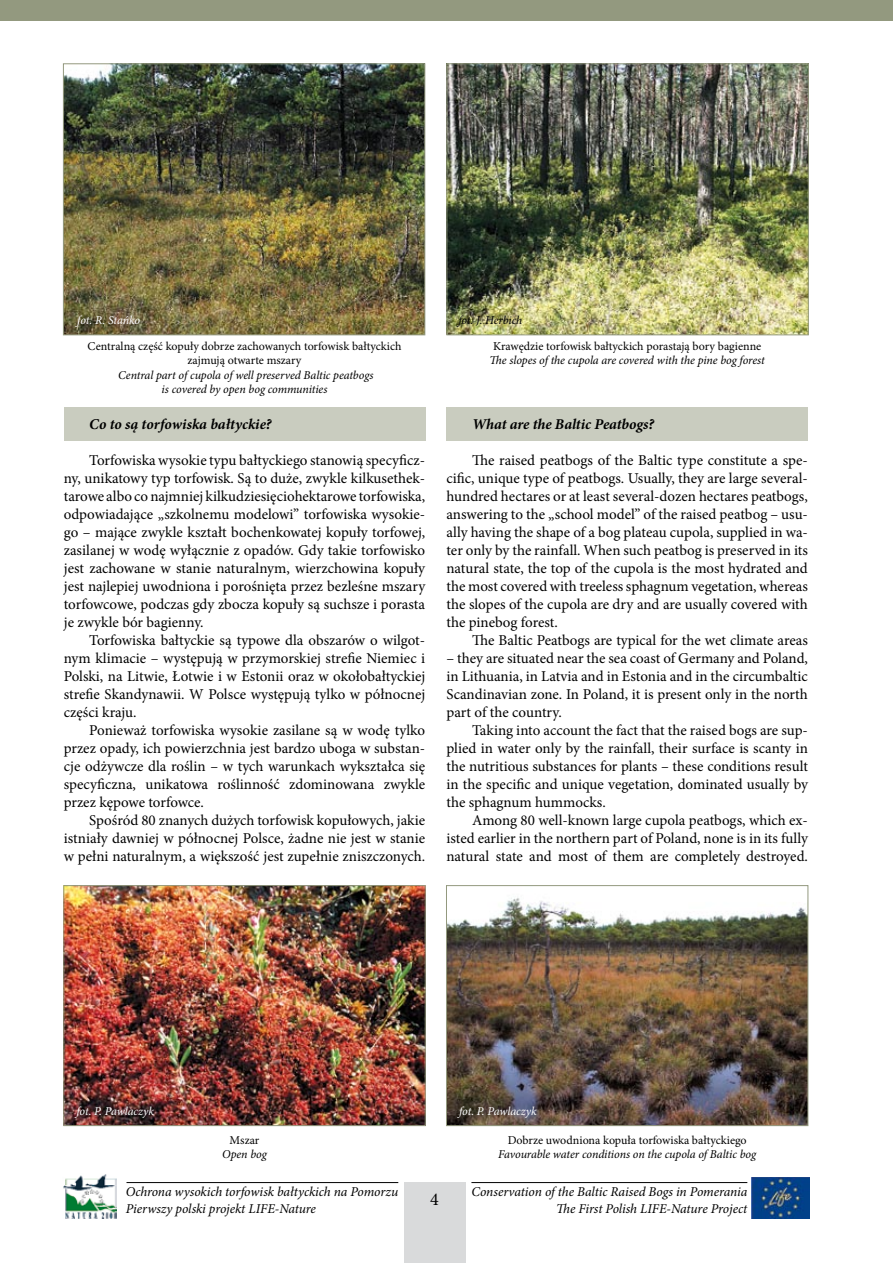
<style>
.page{position:relative;width:893px;height:1263px;background:#fff}
.page>*{position:absolute;margin:0;border:0;box-sizing:border-box;transform-origin:0 0}
.t1{font:15px/18px "Minion Pro";color:#000;text-align:justify}
.t2{font:italic 700 15px "Minion Pro";letter-spacing:-.005em;color:#000}
.t3{font:italic 13.5px/16.2px "Minion Pro";letter-spacing:-.01em;color:#000}
.t4{font:italic 12px/14.4px "Minion Pro";letter-spacing:-.01em;color:#000;text-align:center}
.t5{font:12px/14.4px "Minion Pro";color:#000;text-align:center}
.t6{font:italic 12px "Minion Pro";letter-spacing:-.01em;color:#fff}
</style>
<div class="page">
<div style="left:0;top:0;width:893px;height:21px;background:#93997f"></div>
<div style="left:404px;top:1182px;width:61px;height:81px;background:#d9dadb"></div>
<hr style="left:471px;top:1182px;width:276px;height:1px;background:#000">
<hr style="left:126px;top:1182px;width:272px;height:1px;background:#000">
<img style="left:751px;top:1177px;width:58px;height:41px">
<img style="left:63px;top:1174px;width:53px;height:45px">
<div style="left:64px;top:407px;width:361px;height:33px;background:#c9ccbf"></div>
<div style="left:446px;top:407px;width:362px;height:33px;background:#c9ccbf"></div>
<img style="left:448px;top:897px;width:358px;height:227px">
<div style="left:446px;top:885px;width:362px;height:241px;border:1px solid #93997f"></div>
<img style="left:65px;top:887px;width:359px;height:237px">
<div style="left:63px;top:885px;width:363px;height:241px;border:1px solid #93997f"></div>
<img style="left:448px;top:65px;width:359px;height:268px">
<div style="left:446px;top:63px;width:363px;height:272px;border:1px solid #93997f"></div>
<img style="left:65px;top:65px;width:358px;height:268px">
<div style="left:63px;top:63px;width:362px;height:272px;border:1px solid #93997f"></div>
<p class="t6" style="left:77px;top:312px;width:64px">fot. R. Stańko</p>
<p class="t4" style="left:458px;top:313px;width:66px">fot. J. Herbich</p>
<p class="t5" style="left:88px;top:339px;width:315px">Centralną część kopuły dobrze zachowanych torfowisk bałtyckich zajmują otwarte mszary</p>
<p class="t4" style="left:118px;top:367px;width:257px">Central part of cupola of well preserved Baltic peatbogs is covered by open bog communities</p>
<p class="t2" style="left:89px;top:413px;width:184px">Co to są torfowiska bałtyckie?</p>
<p class="t1" style="left:64px;top:451px;width:363px;text-indent:26px">Torfowiska wysokie typu bałtyckiego stanowią specyficz&shy;ny, unikatowy typ torfowisk. Są to duże, zwykle kilkusethek&shy;tarowe albo co najmniej kilkudziesięciohektarowe torfowiska, odpowiadające „szkolnemu modelowi” torfowiska wysokie&shy;go – mające zwykle kształt bochenkowatej kopuły torfowej, zasilanej w wodę wyłącznie z opadów. Gdy takie torfowisko jest zachowane w stanie naturalnym, wierzchowina kopuły jest najlepiej uwodniona i porośnięta przez bezleśne mszary torfowcowe, podczas gdy zbocza kopuły są suchsze i porasta je zwykle bór bagienny.</p>
<p class="t1" style="left:64px;top:631px;width:363px;text-indent:26px">Torfowiska bałtyckie są typowe dla obszarów o wilgot&shy;nym klimacie – występują w przymorskiej strefie Niemiec i Polski, na Litwie, Łotwie i w Estonii oraz w okołobałtyckiej strefie Skandynawii. W Polsce występują tylko w północnej części kraju.</p>
<p class="t1" style="left:64px;top:721px;width:363px;text-indent:26px">Ponieważ torfowiska wysokie zasilane są w wodę tylko przez opady, ich powierzchnia jest bardzo uboga w substan&shy;cje odżywcze dla roślin – w tych warunkach wykształca się specyficzna, unikatowa roślinność zdominowana zwykle przez kępowe torfowce.</p>
<p class="t1" style="left:64px;top:811px;width:363px;text-indent:26px">Spośród 80 znanych dużych torfowisk kopułowych, jakie istniały dawniej w północnej Polsce, żadne nie jest w stanie w pełni naturalnym, a większość jest zupełnie zniszczonych.</p>
<p class="t5" style="left:493px;top:339px;width:270px">Krawędzie torfowisk bałtyckich porastają bory bagienne</p>
<p class="t4" style="left:490px;top:353px;width:277px">The slopes of the cupola are covered with the pine bog forest</p>
<p class="t2" style="left:472px;top:413px;width:184px">What are the Baltic Peatbogs?</p>
<p class="t1" style="left:446px;top:451px;width:363px;text-indent:26px">The raised peatbogs of the Baltic type constitute a spe&shy;cific, unique type of peatbogs. Usually, they are large several&shy;hundred hectares or at least several-dozen hectares peatbogs, answering to the „school model” of the raised peatbog – usu&shy;ally having the shape of a bog plateau cupola, supplied in wa&shy;ter only by the rainfall. When such peatbog is preserved in its natural state, the top of the cupola is the most hydrated and the most covered with treeless sphagnum vegetation, whereas the slopes of the cupola are dry and are usually covered with the pinebog forest.</p>
<p class="t1" style="left:472px;top:631px;width:337px">The Baltic Peatbogs are typical for the wet climate areas</p>
<p class="t1" style="left:446px;top:649px;width:363px">– they are situated near the sea coast of Germany and Poland, in Lithuania, in Latvia and in Estonia and in the circumbaltic Scandinavian zone. In Poland, it is present only in the north part of the country.</p>
<p class="t1" style="left:446px;top:721px;width:363px;text-indent:26px">Taking into account the fact that the raised bogs are sup&shy;plied in water only by the rainfall, their surface is scanty in the nutritious substances for plants – these conditions result in the specific and unique vegetation, dominated usually by the sphagnum hummocks.</p>
<p class="t1" style="left:446px;top:811px;width:363px;text-indent:26px">Among 80 well-known large cupola peatbogs, which ex&shy;isted earlier in the northern part of Poland, none is in its fully natural state and most of them are completely destroyed.</p>
<p class="t6" style="left:76px;top:1103px;width:79px">fot. P. Pawlaczyk</p>
<p class="t6" style="left:459px;top:1103px;width:79px">fot. P. Pawlaczyk</p>
<p class="t5" style="left:230px;top:1133px;width:31px">Mszar</p>
<p class="t4" style="left:222px;top:1147px;width:46px">Open bog</p>
<p class="t5" style="left:508px;top:1133px;width:241px">Dobrze uwodniona kopuła torfowiska bałtyckiego</p>
<p class="t4" style="left:498px;top:1147px;width:259px">Favourable water conditions on the cupola of Baltic bog</p>
<p class="t3" style="left:126px;top:1184px;width:274px">Ochrona wysokich torfowisk bałtyckich na Pomorzu<br>Pierwszy polski projekt LIFE-Nature</p>
<p class="t3" style="left:471px;top:1184px;width:277px;text-align:right">Conservation of the Baltic Raised Bogs in Pomerania<br>The First Polish LIFE-Nature Project</p>
</div>
